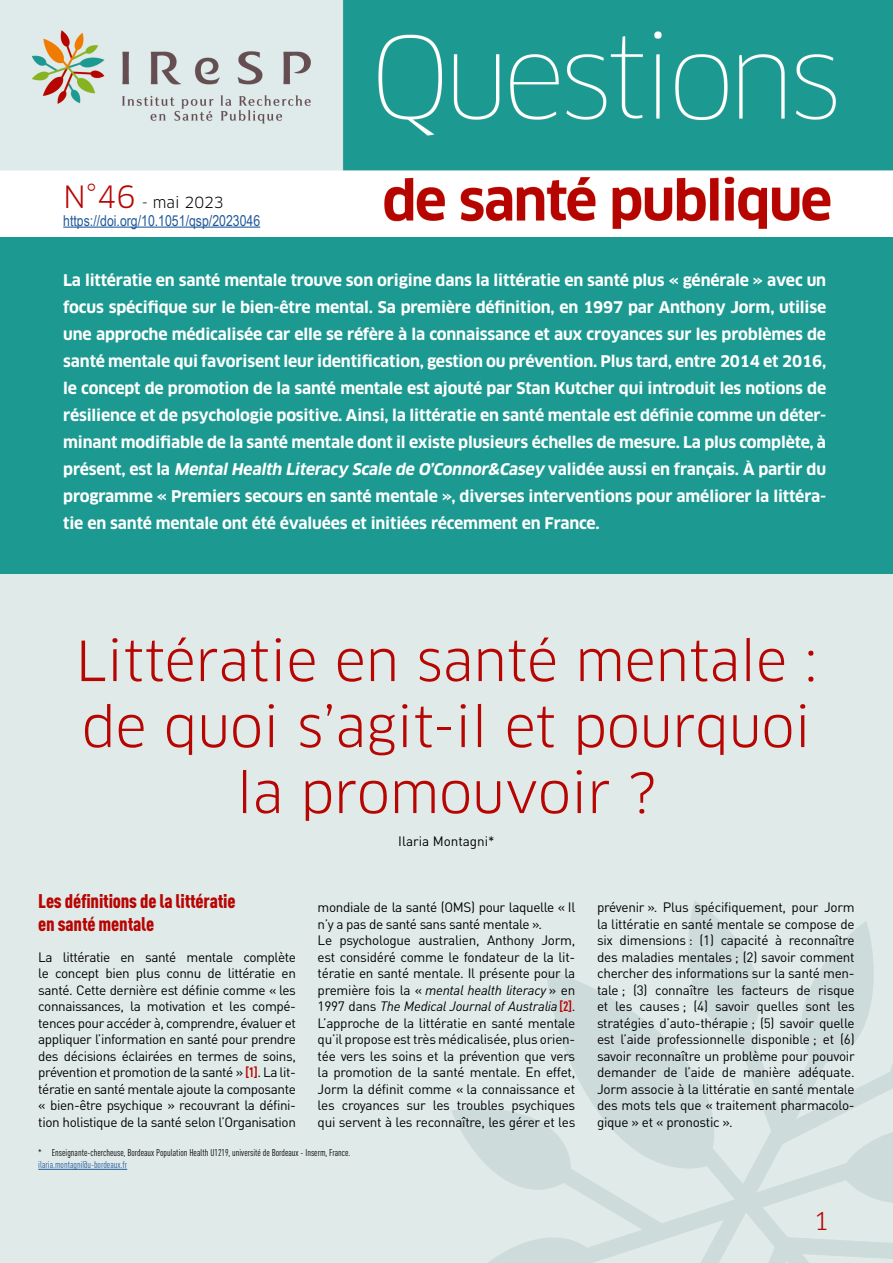
<style>
.page{position:relative;width:893px;height:1263px;background:#fff}
.page>*{position:absolute;margin:0;border:0;box-sizing:border-box;transform-origin:0 0}
.t1{font:54px/66px "Clan OT";color:#b70502;text-align:center}
.t2{font:24px "Clan OT";color:#b70502}
.t3{font:900 condensed 19.5px/23.4px "DIN Pro";letter-spacing:-.01em;color:#b70502}
.t4{font:700 15.75px/27px "Clan OT";letter-spacing:-.01em;color:#fff;text-align:justify}
.t5{font:15px "Arial Narrow";color:#22599b}
.t6{font:15px "Clan OT";color:#000}
.t7{font:13.5px/16.5px "DIN Pro";letter-spacing:-.02em;color:#000;text-align:justify}
.t8{font:13.5px "DIN Pro";color:#000}
.t9{font:condensed 9.75px "DIN Pro";color:#000}
.t10{font:condensed 9.75px "DIN Pro";color:#22599b}
.s1{font-size:30px;color:#b70502}
.s2{font-style:italic}
.s3{font-weight:700;font-stretch:condensed;color:#b70502}
</style>
<div class="page">
<div style="left:0;top:237px;width:893px;height:1026px;background:#e0eae9"></div>
<img style="left:0;top:0;width:893px;height:229px">
<svg style="left:452px;top:901px;width:441px;height:362px"></svg>
<svg style="left:546px;top:921px;width:334px;height:291px"></svg>
<div style="left:0;top:237px;width:893px;height:337px;background:#1c9a91"></div>
<hr style="left:63px;top:227px;width:197px;height:1px;background:#22599b">
<hr style="left:38px;top:1169px;width:89px;height:1px;background:#22599b">
<p class="t6" style="left:63px;top:193px;width:162px"><span class="s1">N°46</span> - mai 2023</p>
<p class="t5" style="left:63px;top:209px;width:198px">https://doi.org/10.1051/qsp/2023046</p>
<p class="t4" style="left:63px;top:267px;width:764px">La littératie en santé mentale trouve son origine dans la littératie en santé plus « générale » avec un focus spécifique sur le bien-être mental. Sa première définition, en 1997 par Anthony Jorm, utilise une approche médicalisée car elle se réfère à la connaissance et aux croyances sur les problèmes de santé mentale qui favorisent leur identification, gestion ou prévention. Plus tard, entre 2014 et 2016, le concept de promotion de la santé mentale est ajouté par Stan Kutcher qui introduit les notions de résilience et de psychologie positive. Ainsi, la littératie en santé mentale est définie comme un déter&shy;minant modifiable de la santé mentale dont il existe plusieurs échelles de mesure. La plus complète, à présent, est la <span class="s2">MentalHealth Literacy Scale de O’Connor&amp;Casey</span> validée aussi en français. À partir du programme « Premiers secours en santé mentale », diverses interventions pour améliorer la littéra&shy;tie en santé mentale ont été évaluées et initiées récemment en France.</p>
<h1 class="t1" style="left:76px;top:628px;width:743px">Littératie en santé mentale : de quoi s’agit-il et pourquoi la promouvoir ?</h1>
<p class="t8" style="left:398px;top:831px;width:98px">Ilaria Montagni*</p>
<h3 class="t3" style="left:38px;top:889px;width:199px">Les définitions de la littératie en santé mentale</h3>
<p class="t7" style="left:38px;top:947px;width:259px">La littératie en santé mentale complète le concept bien plus connu de littératie en santé. Cette dernière est définie comme « les connaissances, la motivation et les compé&shy;tences pour accéder à, comprendre, évaluer et appliquer l’information en santé pour prendre des décisions éclairées en termes de soins, prévention et promotion de la santé » <span class="s3">[1]</span>. La lit&shy;tératie en santé mentale ajoute la composante « bien-être psychique » recouvrant la défini&shy;tion holistique de la santé selon l’Organisation</p>
<p class="t7" style="left:318px;top:898px;width:259px;text-align:left">mondiale de la santé (OMS) pour laquelle « Il n’y a pas de santé sans santé mentale ».<br>Le psychologue australien, Anthony Jorm, est considéré comme le fondateur de la lit&shy;tératie en santé mentale. Il présente pour la première fois la « <span class="s2">mental health literacy</span> » en 1997 dans <span class="s2">The Medical Journal of Australia</span> <span class="s3">[2]</span>.<br>L’approche de la littératie en santé mentale qu’il propose est très médicalisée, plus orien&shy;tée vers les soins et la prévention que vers la promotion de la santé mentale. En effet, Jorm la définit comme « la connaissance et les croyances sur les troubles psychiques qui servent à les reconnaître, les gérer et les</p>
<p class="t7" style="left:597px;top:898px;width:259px">prévenir ». Plus spécifiquement, pour Jorm la littératie en santé mentale se compose de six dimensions : (1) capacité à reconnaître des maladies mentales ; (2) savoir comment chercher des informations sur la santé men&shy;tale ; (3) connaître les facteurs de risque et les causes ; (4) savoir quelles sont les stratégies d’auto-thérapie ; (5) savoir quelle est l’aide professionnelle disponible ; et (6) savoir reconnaître un problème pour pouvoir demander de l’aide de manière adéquate.<br>Jorm associe à la littératie en santé mentale des mots tels que « traitement pharmacolo&shy;gique » et « pronostic ».</p>
<p class="t9" style="left:38px;top:1147px;width:314px">* Enseignante-chercheuse, Bordeaux Population Health U1219, université de Bordeaux - Inserm, France.</p>
<p class="t10" style="left:38px;top:1159px;width:90px">ilaria.montagni@u-bordeaux.fr</p>
<h2 class="t2" style="left:813px;top:1206px;width:17px">1</h2>
</div>
